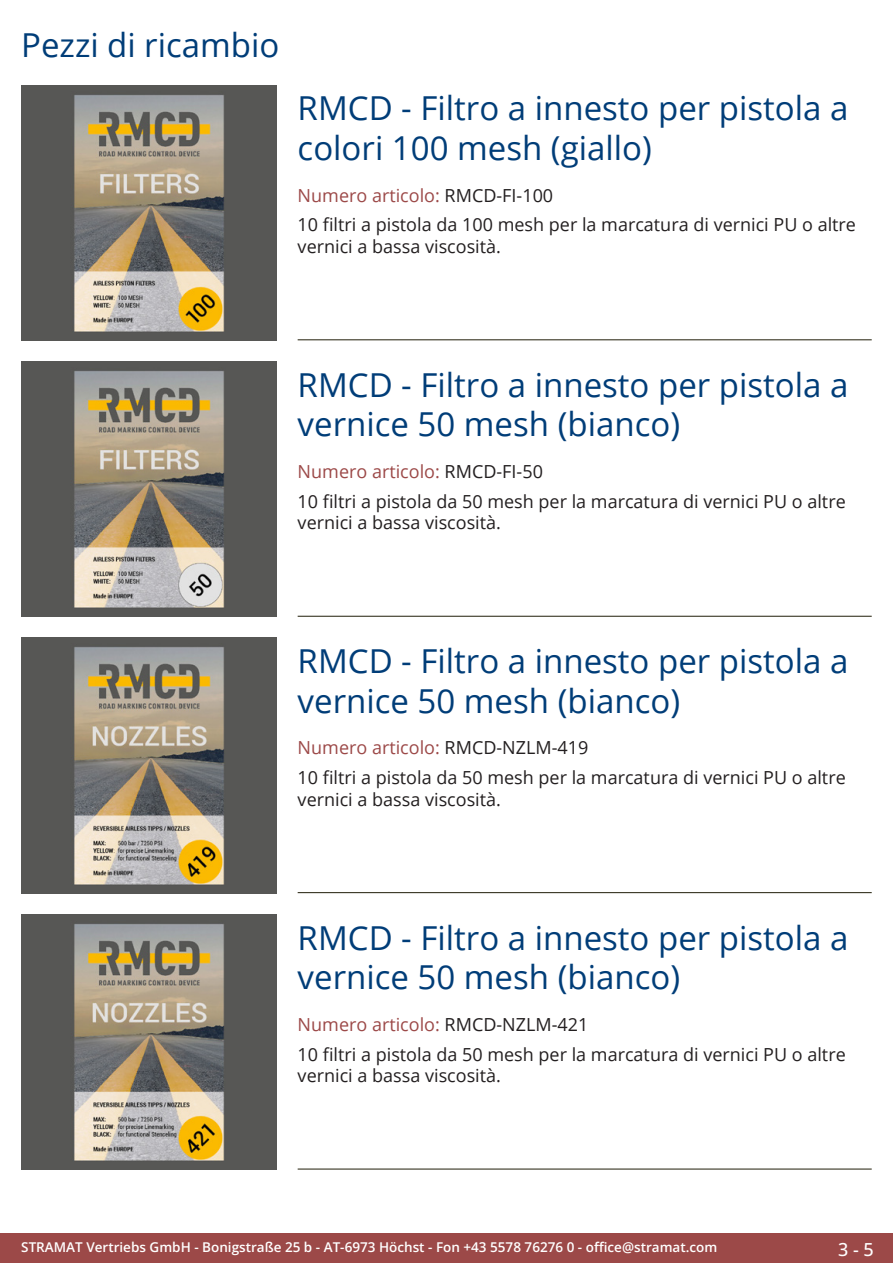
<style>
.page{position:relative;width:893px;height:1263px;background:#fff}
.page>*{position:absolute;margin:0;border:0;box-sizing:border-box;transform-origin:0 0}
.Produkttitel{font:33px/39.6px "Open Sans";color:#003d78}
.RastTitel{font:33px "Open Sans";color:#003d78}
.Beschreibung_Text{font:18px/21.6px "Open Sans";color:#231f20}
.TechDaten_Überschrif{font:18px "Open Sans";color:#9c4948}
.t1{font:500 18px "Open Sans";color:#fff}
.t2{font:600 13.5px "Open Sans";color:#fff}
.s1{color:#231f20}
</style>
<div class="page">
<div style="left:0;top:1233px;width:893px;height:30px;background:#9c4948"></div>
<hr style="left:298px;top:340px;width:574px;height:1px;background:#201d08">
<hr style="left:298px;top:616px;width:574px;height:1px;background:#201d08">
<hr style="left:298px;top:892px;width:574px;height:1px;background:#201d08">
<hr style="left:298px;top:1169px;width:574px;height:1px;background:#201d08">
<img style="left:21px;top:85px;width:255px;height:255px">
<img style="left:21px;top:361px;width:255px;height:256px">
<img style="left:21px;top:638px;width:255px;height:255px">
<img style="left:21px;top:914px;width:255px;height:255px">
<p class="RastTitel" style="left:21px;top:22px;width:260px">Pezzi di ricambio</p>
<p class="Produkttitel" style="left:298px;top:88px;width:552px">RMCD - Filtro a innesto per pistola a colori 100 mesh (giallo)</p>
<p class="TechDaten_Überschrif" style="left:298px;top:183px;width:257px">Numero articolo: <span class="s1">RMCD-FI-100</span></p>
<p class="Beschreibung_Text" style="left:298px;top:214px;width:560px">10 filtri a pistola da 100 mesh per la marcatura di vernici PU o altre vernici a bassa viscosità.</p>
<p class="Produkttitel" style="left:298px;top:364px;width:552px">RMCD - Filtro a innesto per pistola a vernice 50 mesh (bianco)</p>
<p class="TechDaten_Überschrif" style="left:298px;top:459px;width:247px">Numero articolo: <span class="s1">RMCD-FI-50</span></p>
<p class="Beschreibung_Text" style="left:298px;top:490px;width:550px">10 filtri a pistola da 50 mesh per la marcatura di vernici PU o altre vernici a bassa viscosità.</p>
<p class="Produkttitel" style="left:298px;top:640px;width:552px">RMCD - Filtro a innesto per pistola a vernice 50 mesh (bianco)</p>
<p class="TechDaten_Überschrif" style="left:298px;top:735px;width:292px">Numero articolo: <span class="s1">RMCD-NZLM-419</span></p>
<p class="Beschreibung_Text" style="left:298px;top:766px;width:550px">10 filtri a pistola da 50 mesh per la marcatura di vernici PU o altre vernici a bassa viscosità.</p>
<p class="Produkttitel" style="left:298px;top:917px;width:552px">RMCD - Filtro a innesto per pistola a vernice 50 mesh (bianco)</p>
<p class="TechDaten_Überschrif" style="left:298px;top:1012px;width:292px">Numero articolo: <span class="s1">RMCD-NZLM-421</span></p>
<p class="Beschreibung_Text" style="left:298px;top:1043px;width:550px">10 filtri a pistola da 50 mesh per la marcatura di vernici PU o altre vernici a bassa viscosità.</p>
<p class="t2" style="left:21px;top:1238px;width:698px">STRAMAT Vertriebs GmbH - Bonigstraße 25 b - AT-6973 Höchst - Fon +43 5578 76276 0 - office@stramat.com</p>
<p class="t1" style="left:838px;top:1237px;width:37px">3 - 5</p>
</div>
